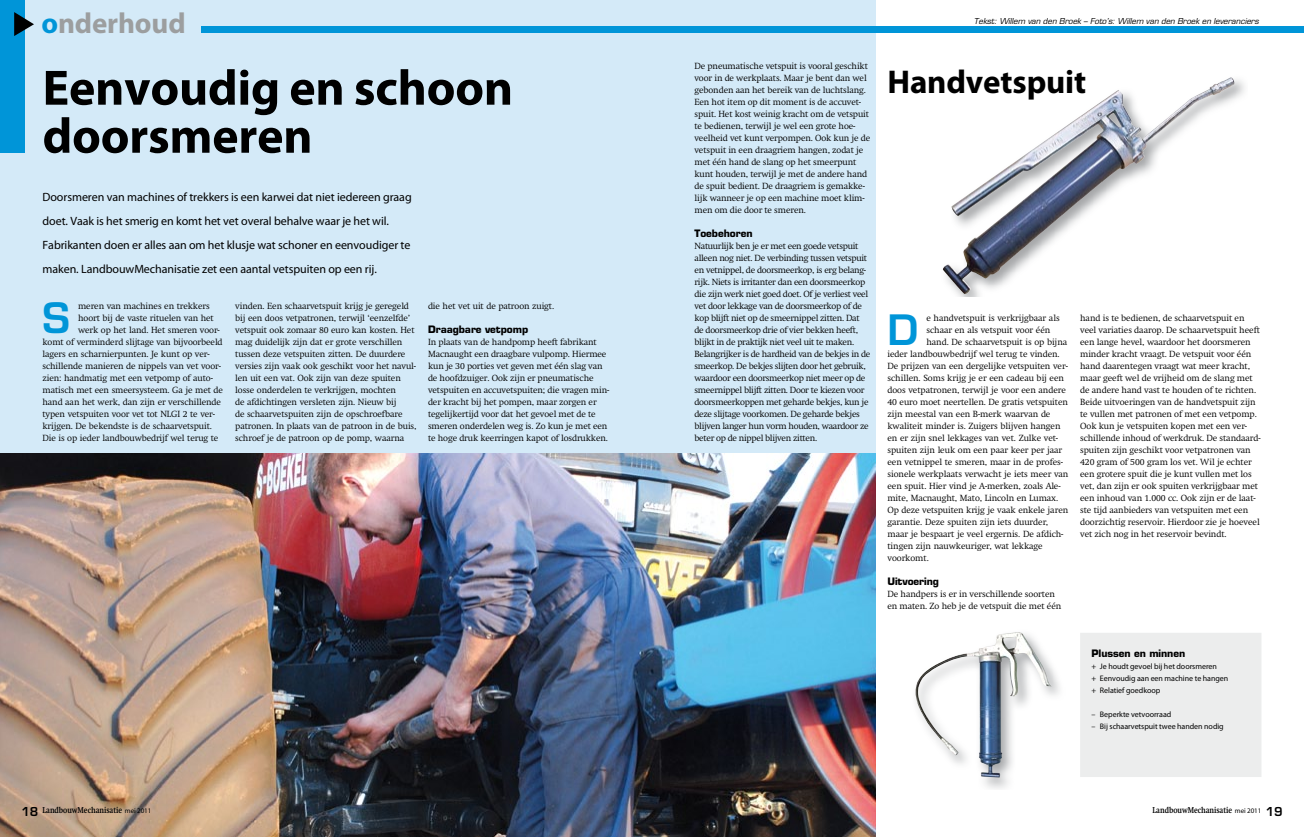
<style>
.page{position:relative;width:1304px;height:837px;background:#fff}
.page>*{position:absolute;margin:0;border:0;box-sizing:border-box;transform-origin:0 0}
.t1{font:700 50px/48px "Myriad Pro";letter-spacing:-.005em;color:#000}
.t2{font:600 40.8px "Eurostile LT Std";color:#0095d8}
.t3{font:700 33px "Myriad Pro";letter-spacing:-.005em;color:#000}
.t4{font:700 29px "Myriad Pro";letter-spacing:-.005em;color:#9c9e9f}
.t5{font:12px/24px "Myriad Pro";letter-spacing:-.005em;color:#000}
.t6{font:700 10px "Eurostile LT Std";letter-spacing:-.005em;color:#000}
.t7{font:300 8.8px/12px "Swift";letter-spacing:-.01em;color:#000}
.t8{font:300 8.8px/12px "Swift";letter-spacing:-.03em;color:#000}
.t9{font:700 8.4px "Swift";letter-spacing:-.005em;color:#000;scale:.83 1}
.t10{font:8px/12px "Myriad Pro";letter-spacing:-.005em;color:#000}
.t11{font:italic 8px "Eurostile LT Std";letter-spacing:-.005em;color:#000}
.s1{color:#0095d8}
.s2{font-family:"Eurostile LT Std";font-weight:600;font-size:12px}
.s3{font-family:"Myriad Pro";font-weight:400;font-size:7px}
</style>
<div class="page">
<div style="left:0;top:0;width:876px;height:836px;background:#d4eaf8"></div>
<img style="left:943px;top:77px;width:292px;height:217px">
<div style="left:1080px;top:633px;width:181px;height:144px;background:#eceded"></div>
<img style="left:984px;top:668px;width:76px;height:121px">
<img style="left:915px;top:632px;width:137px;height:145px">
<div style="left:0;top:0;width:24px;height:153px;background:#0095d8"></div>
<div style="left:201px;top:27px;width:451px;height:6px;background:#0095d8"></div>
<svg style="left:14px;top:12px;width:20px;height:24px"></svg>
<div style="left:652px;top:27px;width:652px;height:6px;background:#0095d8"></div>
<img style="left:0;top:453px;width:876px;height:383px">
<h3 class="t4" style="left:42px;top:4px;width:146px"><span class="s1">o</span>nderhoud</h3>
<h1 class="t1" style="left:43px;top:62px;width:472px">Eenvoudig en schoon doorsmeren</h1>
<p class="t5" style="left:43px;top:184px;width:371px">Doorsmeren van machines of trekkers is een karwei dat niet iedereen graag doet. Vaak is het smerig en komt het vet overal behalve waar je het wil.<br>Fabrikanten doen er alles aan om het klusje wat schoner en eenvoudiger te maken. LandbouwMechanisatie zet een aantal vetspuiten op een rij.</p>
<h2 class="t2" style="left:43px;top:292px;width:29px">S</h2>
<p class="t7" style="left:78px;top:300px;width:133px">meren van machines en trekkers</p>
<p class="t7" style="left:235px;top:300px;width:183px">vinden. Een schaarvetspuit krijg je geregeld bij een doos vetpatronen, terwijl ‘eenzelfde’ vetspuit ook zomaar 80 euro kan kosten. Het mag duidelijk zijn dat er grote verschillen tussen deze vetspuiten zitten. De duurdere versies zijn vaak ook geschikt voor het navul&shy;len uit een vat. Ook zijn van deze spuiten losse onderdelen te verkrijgen, mochten<br>de afdichtingen versleten zijn. Nieuw bij<br>de schaarvetspuiten zijn de opschroefbare patronen . In plaats van de patroon in de buis, schroef je de patroon op de pomp, waarna</p>
<p class="t7" style="left:428px;top:300px;width:128px">die het vet uit de patroon zuigt.</p>
<p class="t7" style="left:78px;top:312px;width:137px">hoort bij de vaste rituelen van het</p>
<p class="t7" style="left:78px;top:324px;width:143px">werk op het land. Het smeren voor-</p>
<p class="t7" style="left:43px;top:336px;width:182px">komt of verminderd slijtage van bijvoorbeeld</p>
<p class="t7" style="left:43px;top:348px;width:169px">lagers en scharnierpunten. Je kunt op ver-</p>
<p class="t7" style="left:43px;top:360px;width:180px">schillende manieren de nippels van vet voor-</p>
<p class="t7" style="left:43px;top:372px;width:172px">zien: handmatig met een vetpomp of auto-</p>
<p class="t7" style="left:43px;top:384px;width:182px">matisch met een smeersysteem. Ga je met de</p>
<p class="t7" style="left:43px;top:396px;width:180px">hand aan het werk, dan zijn er verschillende</p>
<p class="t7" style="left:43px;top:408px;width:174px">typen vetspuiten voor vet tot NLGI 2 te ver-</p>
<p class="t7" style="left:43px;top:420px;width:171px">krijgen. De bekendste is de schaarvetspuit.</p>
<p class="t7" style="left:43px;top:432px;width:177px">Die is op ieder landbouwbedrijf wel terug te</p>
<p class="t6" style="left:428px;top:323px;width:102px">Draagbare vetpomp</p>
<p class="t7" style="left:428px;top:336px;width:183px">In plaats van de handpomp heeft fabrikant Macnaught een draagbare vulpomp. Hiermee kun je 30 porties vet geven met één slag van de hoofdzuiger. Ook zijn er pneumatische vetspuiten en accuvetspuiten; die vragen min&shy;der kracht bij het pompen, maar zorgen er tegelijkertijd voor dat het gevoel met de te smeren onderdelen weg is. Zo kun je met een te hoge druk keerringen kapot of losdrukken.</p>
<p class="t9" style="left:21px;top:805px;width:158px"><span class="s2">18</span> LandbouwMechanisatie <span class="s3">mei 2011</span></p>
<p class="t7" style="left:694px;top:60px;width:177px">De pneumatische vetspuit is vooral geschikt voor in de werkplaats. Maar je bent dan wel gebonden aan het bereik van de luchtslang.<br>Een hot item op dit moment is de accuvet&shy;spuit. Het kost weinig kracht om de vetspuit te bedienen, terwijl je wel een grote hoe&shy;veelheid vet kunt verpompen. Ook kun je de vetspuit in een draagriem hangen, zodat je met één hand de slang op het smeerpunt kunt houden, terwijl je met de andere hand de spuit bedient. De draagriem is gemakke&shy;lijk wanneer je op een machine moet klim&shy;men om die door te smeren.</p>
<p class="t6" style="left:694px;top:227px;width:60px">Toebehoren</p>
<p class="t8" style="left:694px;top:240px;width:177px">Natuurlijk ben je er met een goede vetspuit alleen nog niet. De verbinding tussen vetspuit en vetnippel, de doorsmeerkop, is erg belang&shy;rijk. Niets is irritanter dan een doorsmeerkop die zijn werk niet goed doet. Of je verliest veel vet door lekkage van de doorsmeerkop of de kop blijft niet op de smeernippel zitten. Dat de doorsmeerkop drie of vier bekken heeft, blijkt in de praktijk niet veel uit te maken.<br>Belangrijker is de hardheid van de bekjes in de smeerkop. De bekjes slijten door het gebruik, waardoor een doorsmeerkop niet meer op de smeernippel blijft zitten. Door te kiezen voor doorsmeerkoppen met geharde bekjes, kun je deze slijtage voorkomen. De geharde bekjes blijven langer hun vorm houden, waardoor ze beter op de nippel blijven zitten.</p>
<p class="t11" style="left:974px;top:17px;width:286px">Tekst: Willem van den Broek – Foto’s: Willem van den Broek en leveranciers</p>
<h3 class="t3" style="left:887px;top:60px;width:200px">Handvetspuit</h3>
<h2 class="t2" style="left:887px;top:304px;width:32px">D</h2>
<p class="t7" style="left:926px;top:312px;width:135px">e handvetspuit is verkrijgbaar als</p>
<p class="t7" style="left:926px;top:324px;width:125px">schaar en als vetspuit voor één</p>
<p class="t7" style="left:926px;top:336px;width:142px">hand. De schaarvetspuit is op bijna</p>
<p class="t7" style="left:887px;top:348px;width:174px">ieder landbouwbedrijf wel terug te vinden.</p>
<p class="t7" style="left:887px;top:360px;width:182px">De prijzen van een dergelijke vetspuiten ver-</p>
<p class="t7" style="left:887px;top:372px;width:178px">schillen. Soms krijg je er een cadeau bij een</p>
<p class="t7" style="left:887px;top:384px;width:180px">doos vetpatronen, terwijl je voor een andere</p>
<p class="t7" style="left:887px;top:396px;width:182px">40 euro moet neertellen. De gratis vetspuiten</p>
<p class="t7" style="left:887px;top:408px;width:165px">zijn meestal van een B-merk waarvan de</p>
<p class="t7" style="left:887px;top:420px;width:175px">kwaliteit minder is. Zuigers blijven hangen</p>
<p class="t7" style="left:887px;top:432px;width:172px">en er zijn snel lekkages van vet. Zulke vet-</p>
<p class="t7" style="left:887px;top:444px;width:176px">spuiten zijn leuk om een paar keer per jaar</p>
<p class="t7" style="left:887px;top:456px;width:177px">een vetnippel te smeren, maar in de profes-</p>
<p class="t7" style="left:887px;top:468px;width:182px">sionele werkplaats verwacht je iets meer van</p>
<p class="t7" style="left:887px;top:480px;width:175px">een spuit. Hier vind je A-merken, zoals Ale-</p>
<p class="t7" style="left:887px;top:492px;width:172px">mite, Macnaught, Mato, Lincoln en Lumax.</p>
<p class="t7" style="left:887px;top:504px;width:182px">Op deze vetspuiten krijg je vaak enkele jaren</p>
<p class="t7" style="left:887px;top:516px;width:162px">garantie. Deze spuiten zijn iets duurder,</p>
<p class="t7" style="left:887px;top:528px;width:178px">maar je bespaart je veel ergernis. De afdich-</p>
<p class="t7" style="left:887px;top:540px;width:157px">tingen zijn nauwkeuriger, wat lekkage</p>
<p class="t7" style="left:887px;top:552px;width:43px">voorkomt.</p>
<p class="t6" style="left:887px;top:575px;width:53px">Uitvoering</p>
<p class="t7" style="left:887px;top:588px;width:175px">De handpers is er in verschillende soorten en maten. Zo heb je de vetspuit die met één</p>
<p class="t7" style="left:1080px;top:312px;width:182px">hand is te bedienen, de schaarvetspuit en veel variaties daarop. De schaarvetspuit heeft een lange hevel, waardoor het doorsmeren minder kracht vraagt. De vetspuit voor één hand daarentegen vraagt wat meer kracht, maar geeft wel de vrijheid om de slang met de andere hand vast te houden of te richten.<br>Beide uitvoeringen van de handvetspuit zijn te vullen met patronen of met een vetpomp.<br>Ook kun je vetspuiten kopen met een ver&shy;schillende inhoud of werkdruk. De standaard&shy;spuiten zijn geschikt voor vetpatronen van 420 gram of 500 gram los vet. Wil je echter een grotere spuit die je kunt vullen met los vet, dan zijn er ook spuiten verkrijgbaar met een inhoud van 1.000 cc. Ook zijn er de laat&shy;ste tijd aanbieders van vetspuiten met een doorzichtig reservoir. Hierdoor zie je hoeveel vet zich nog in het reservoir bevindt.</p>
<p class="t6" style="left:1091px;top:647px;width:95px">Plussen en minnen</p>
<p class="t10" style="left:1091px;top:660px;width:138px">+ Je houdt gevoel bij het doorsmeren<br>+ Eenvoudig aan een machine te hangen + Relatief goedkoop</p>
<p class="t10" style="left:1091px;top:708px;width:81px">– Beperkte vetvoorraad</p>
<p class="t10" style="left:1091px;top:720px;width:134px">– Bij schaarvetspuit twee handen nodig</p>
<p class="t9" style="left:1153px;top:805px;width:158px">LandbouwMechanisatie <span class="s3">mei 2011</span> <span class="s2">19</span></p>
</div>
